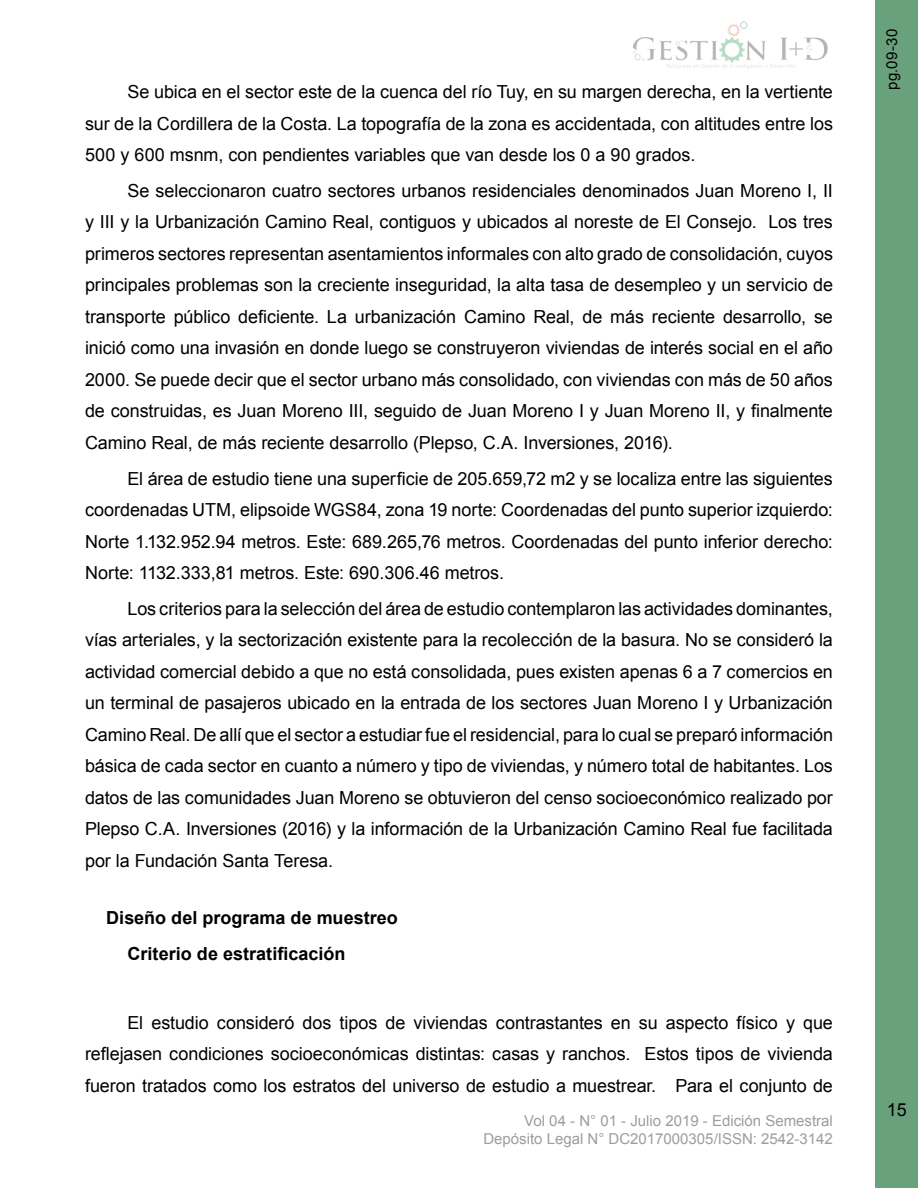
<style>
.page{position:relative;width:918px;height:1188px;background:#fff}
.page>*{position:absolute;margin:0;border:0;box-sizing:border-box;transform-origin:0 0}
.t1{font:18px/31.5px "Arial";letter-spacing:-.005em;color:#000;text-align:justify}
.t2{font:700 18px/35.7px "Arial";color:#000}
.t3{font:15px/18px "Arial";color:#9d9d9c;text-align:right}
.t4{font:15px "Arial";color:#000}
</style>
<div class="page">
<div style="left:876px;top:0;width:42px;height:1188px;background:#69a17d"></div>
<img style="left:633px;top:21px;width:195px;height:48px">
<p class="t1" style="left:85px;top:76px;width:749px;text-indent:43px">Se ubica en el sector este de la cuenca del río Tuy, en su margen derecha, en la vertiente sur de la Cordillera de la Costa. La topografía de la zona es accidentada, con altitudes entre los 500 y 600 msnm, con pendientes variables que van desde los 0 a 90 grados.</p>
<p class="t1" style="left:85px;top:175px;width:749px;text-indent:43px">Se seleccionaron cuatro sectores urbanos residenciales denominados Juan Moreno I, II y III y la Urbanización Camino Real, contiguos y ubicados al noreste de El Consejo. Los tres primeros sectores representan asentamientos informales con alto grado de consolidación, cuyos principales problemas son la creciente inseguridad, la alta tasa de desempleo y un servicio de transporte público deficiente. La urbanización Camino Real, de más reciente desarrollo, se inició como una invasión en donde luego se construyeron viviendas de interés social en el año 2000. Se puede decir que el sector urbano más consolidado, con viviendas con más de 50 años de construidas, es Juan Moreno III, seguido de Juan Moreno I y Juan Moreno II, y finalmente Camino Real, de más reciente desarrollo (Plepso, C.A. Inversiones, 2016).</p>
<p class="t1" style="left:85px;top:462px;width:749px;text-indent:43px">El área de estudio tiene una superficie de 205.659,72 m2 y se localiza entre las siguientes coordenadas UTM, elipsoide WGS84, zona 19 norte: Coordenadas del punto superior izquierdo:<br>Norte 1.132.952.94 metros. Este: 689.265,76 metros. Coordenadas del punto inferior derecho:<br>Norte: 1132.333,81 metros. Este: 690.306.46 metros.</p>
<p class="t1" style="left:85px;top:593px;width:749px;text-indent:43px">Los criterios para la selección del área de estudio contemplaron las actividades dominantes, vías arteriales, y la sectorización existente para la recolección de la basura. No se consideró la actividad comercial debido a que no está consolidada, pues existen apenas 6 a 7 comercios en un terminal de pasajeros ubicado en la entrada de los sectores Juan Moreno I y Urbanización Camino Real. De allí que el sector a estudiar fue el residencial, para lo cual se preparó información básica de cada sector en cuanto a número y tipo de viviendas, y número total de habitantes. Los datos de las comunidades Juan Moreno se obtuvieron del censo socioeconómico realizado por Plepso C.A. Inversiones (2016) y la información de la Urbanización Camino Real fue facilitada por la Fundación Santa Teresa.</p>
<p class="t2" style="left:128px;top:900px;width:272px;text-indent:-21px">Diseño del programa de muestreo<br>Criterio de estratificación</p>
<p class="t1" style="left:85px;top:1006px;width:749px;text-indent:43px">El estudio consideró dos tipos de viviendas contrastantes en su aspecto físico y que reflejasen condiciones socioeconómicas distintas: casas y ranchos. Estos tipos de vivienda fueron tratados como los estratos del universo de estudio a muestrear. Para el conjunto de</p>
<p class="t3" style="left:483px;top:1112px;width:351px">Vol 04 - N° 01 - Julio 2019 - Edición Semestral<br>Depósito Legal N° DC2017000305/ISSN: 2542-3142</p>
<p class="t4" style="left:882px;top:90px;width:62px;rotate:-90deg">pg.09-30</p>
<p class="t1" style="left:887px;top:1094px;width:22px">15</p>
</div>
